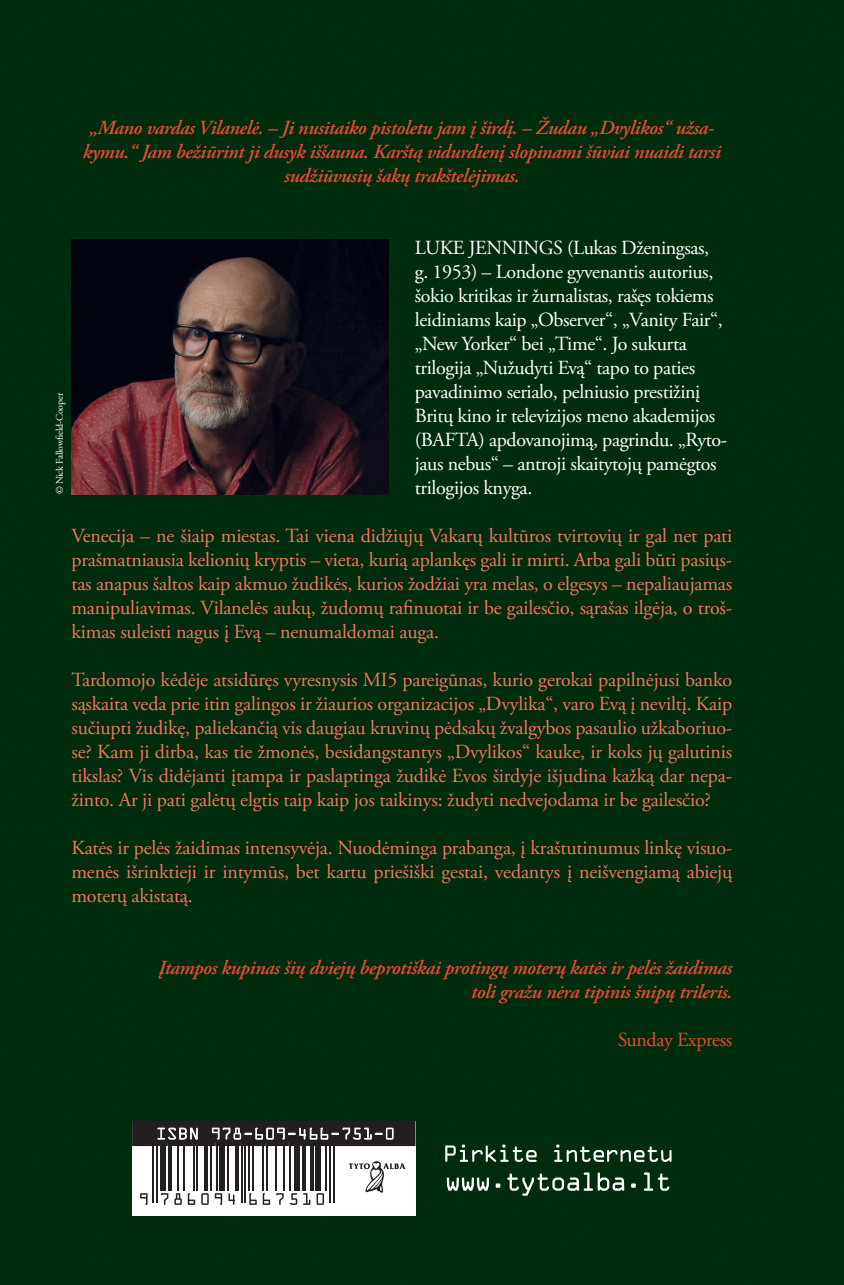
<style>
.page{position:relative;width:844px;height:1285px;background:#fff}
.page>*{position:absolute;margin:0;border:0;box-sizing:border-box;transform-origin:0 0}
.t1{font:20px/24px "Adobe Garamond Pro";letter-spacing:-.01em;color:#f3755c;text-align:justify}
.t2{font:20px/24px "Adobe Garamond Pro";letter-spacing:-.02em;color:#fff}
.t3{font:italic 600 20px/24px "Adobe Garamond Pro";letter-spacing:-.02em;color:#e84931;text-align:center}
.t4{font:20px "Adobe Garamond Pro";letter-spacing:-.02em;color:#e84931}
.t5{font:10px "Adobe Garamond Pro";letter-spacing:-.02em;color:#fff}
</style>
<div class="page">
<div style="left:0;top:0;width:844px;height:1284px;background:#002d0e"></div>
<img style="left:71px;top:240px;width:318px;height:254px">
<div style="left:132px;top:1120px;width:283px;height:95px;background:#fff"></div>
<svg style="left:445px;top:1144px;width:91px;height:17px"></svg>
<svg style="left:554px;top:1144px;width:117px;height:17px"></svg>
<svg style="left:447px;top:1177px;width:42px;height:13px"></svg>
<svg style="left:495px;top:1183px;width:5px;height:4px"></svg>
<svg style="left:507px;top:1172px;width:117px;height:23px;background:#3d5f48"></svg>
<svg style="left:631px;top:1183px;width:4px;height:4px"></svg>
<svg style="left:644px;top:1172px;width:25px;height:18px"></svg>
<svg style="left:349px;top:1161px;width:56px;height:32px"></svg>
<hr style="left:329px;top:1146px;width:1px;height:56px;background:#231f20">
<hr style="left:325px;top:1146px;width:2px;height:44px;background:#231f20">
<hr style="left:333px;top:1146px;width:1px;height:56px;background:#231f20">
<hr style="left:152px;top:1146px;width:2px;height:56px;background:#231f20">
<div style="left:160px;top:1146px;width:5px;height:44px;background:#231f20"></div>
<hr style="left:244px;top:1146px;width:2px;height:56px;background:#231f20">
<hr style="left:248px;top:1146px;width:2px;height:44px;background:#231f20">
<hr style="left:241px;top:1146px;width:1px;height:56px;background:#231f20">
<hr style="left:227px;top:1146px;width:2px;height:44px;background:#231f20">
<hr style="left:235px;top:1146px;width:3px;height:44px;background:#231f20">
<div style="left:316px;top:1146px;width:5px;height:44px;background:#231f20"></div>
<hr style="left:252px;top:1146px;width:2px;height:44px;background:#231f20">
<hr style="left:283px;top:1146px;width:1px;height:44px;background:#231f20">
<div style="left:220px;top:1146px;width:5px;height:44px;background:#231f20"></div>
<hr style="left:289px;top:1146px;width:1px;height:44px;background:#231f20">
<hr style="left:275px;top:1146px;width:2px;height:44px;background:#231f20">
<hr style="left:262px;top:1146px;width:1px;height:44px;background:#231f20">
<hr style="left:266px;top:1146px;width:1px;height:44px;background:#231f20">
<hr style="left:183px;top:1146px;width:2px;height:44px;background:#231f20">
<hr style="left:156px;top:1146px;width:2px;height:56px;background:#231f20">
<div style="left:294px;top:1146px;width:6px;height:44px;background:#231f20"></div>
<hr style="left:168px;top:1146px;width:3px;height:44px;background:#231f20">
<hr style="left:302px;top:1146px;width:4px;height:44px;background:#231f20">
<hr style="left:310px;top:1146px;width:3px;height:44px;background:#231f20">
<hr style="left:177px;top:1146px;width:2px;height:44px;background:#231f20">
<hr style="left:210px;top:1146px;width:1px;height:44px;background:#231f20">
<hr style="left:216px;top:1146px;width:1px;height:44px;background:#231f20">
<hr style="left:204px;top:1146px;width:4px;height:44px;background:#231f20">
<hr style="left:197px;top:1146px;width:1px;height:44px;background:#231f20">
<hr style="left:193px;top:1146px;width:1px;height:44px;background:#231f20">
<svg style="left:132px;top:1120px;width:283px;height:26px;background:#3c3939"></svg>
<svg style="left:140px;top:1193px;width:7px;height:11px"></svg>
<svg style="left:161px;top:1193px;width:7px;height:11px"></svg>
<svg style="left:174px;top:1193px;width:8px;height:11px"></svg>
<svg style="left:188px;top:1193px;width:7px;height:11px"></svg>
<svg style="left:201px;top:1193px;width:8px;height:11px"></svg>
<svg style="left:215px;top:1193px;width:7px;height:11px"></svg>
<svg style="left:228px;top:1193px;width:7px;height:11px"></svg>
<svg style="left:249px;top:1193px;width:8px;height:11px"></svg>
<svg style="left:263px;top:1193px;width:7px;height:11px"></svg>
<svg style="left:276px;top:1193px;width:8px;height:11px"></svg>
<svg style="left:290px;top:1193px;width:7px;height:11px"></svg>
<svg style="left:303px;top:1193px;width:7px;height:11px"></svg>
<svg style="left:316px;top:1193px;width:8px;height:11px"></svg>
<p class="t3" style="left:83px;top:116px;width:639px">„Mano vardas Vilanelė. – Ji nusitaiko pistoletu jam į širdį. – Žudau „Dvylikos“ užsa&shy;kymu.“ Jam bežiūrint ji dusyk iššauna. Karštą vidurdienį slopinami šūviai nuaidi tarsi sudžiūvusių šakų trakštelėjimas.</p>
<p class="t5" style="left:54px;top:494px;width:103px;rotate:-90deg">© Nick Fallowfield-Cooper</p>
<p class="t2" style="left:415px;top:237px;width:314px">LUKE JENNINGS (Lukas Dženingsas, g. 1953) – Londone gyvenantis autorius, šokio kritikas ir žurnalistas, rašęs tokiems leidiniams kaip „Observer“, „Vanity Fair“, „New Yorker“ bei „Time“. Jo sukurta trilogija „Nužudyti Evą“ tapo to paties pavadinimo serialo, pelniusio prestižinį Britų kino ir televizijos meno akademijos (BAFTA) apdovanojimą, pagrindu. „Ryto&shy;jaus nebus“ – antroji skaitytojų pamėgtos trilogijos knyga.</p>
<p class="t1" style="left:71px;top:524px;width:662px">Venecija – ne šiaip miestas. Tai viena didžiųjų Vakarų kultūros tvirtovių ir gal net pati prašmatniausia kelionių kryptis – vieta, kurią aplankęs gali ir mirti. Arba gali būti pasiųs&shy;tas anapus šaltos kaip akmuo žudikės, kurios žodžiai yra melas, o elgesys – nepaliaujamas manipuliavimas. Vilanelės aukų, žudomų rafinuotai ir be gailesčio, sąrašas ilgėja, o troš&shy;kimas suleisti nagus į Evą – nenumaldomai auga.</p>
<p class="t1" style="left:71px;top:668px;width:662px">Tardomojo kėdėje atsidūręs vyresnysis MI5 pareigūnas, kurio gerokai papilnėjusi banko sąskaita veda prie itin galingos ir žiaurios organizacijos „Dvylika“, varo Evą į neviltį. Kaip sučiupti žudikę, paliekančią vis daugiau kruvinų pėdsakų žvalgybos pasaulio užkaboriuo&shy;se? Kam ji dirba, kas tie žmonės, besidangstantys „Dvylikos“ kauke, ir koks jų galutinis tikslas? Vis didėjanti įtampa ir paslaptinga žudikė Evos širdyje išjudina kažką dar nepa&shy;žinto. Ar ji pati galėtų elgtis taip kaip jos taikinys: žudyti nedvejodama ir be gailesčio?</p>
<p class="t1" style="left:71px;top:836px;width:662px">Katės ir pelės žaidimas intensyvėja. Nuodėminga prabanga, į kraštutinumus linkę visuo&shy;menės išrinktieji ir intymūs, bet kartu priešiški gestai, vedantys į neišvengiamą abiejų moterų akistatą.</p>
<p class="t3" style="left:158px;top:956px;width:575px;text-align:right">Įtampos kupinas šių dviejų beprotiškai protingų moterų katės ir pelės žaidimas toli gražu nėra tipinis šnipų trileris.</p>
<p class="t4" style="left:617px;top:1027px;width:116px">Sunday Express</p>
</div>
